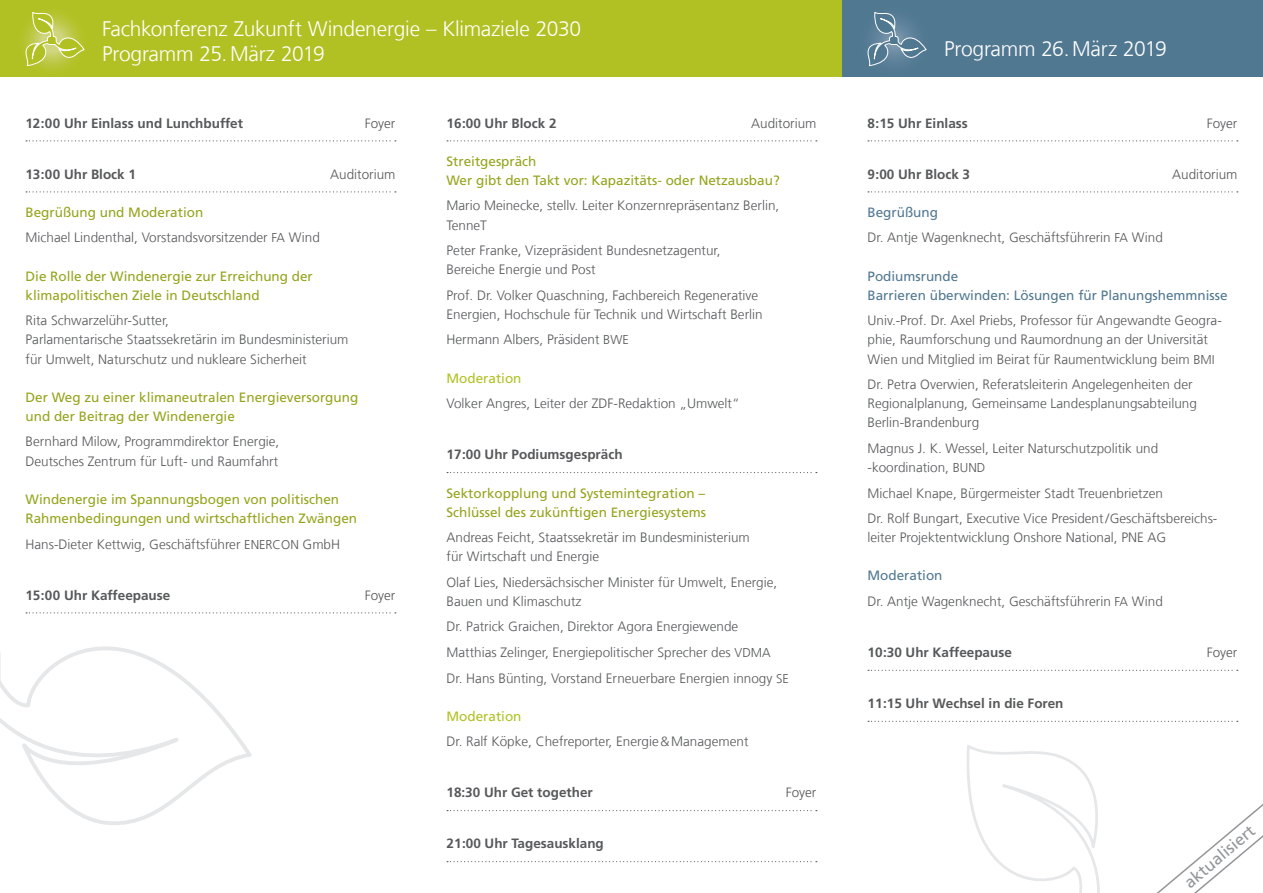
<style>
.page{position:relative;width:1263px;height:893px;background:#fff}
.page>*{position:absolute;margin:0;border:0;box-sizing:border-box;transform-origin:0 0}
.t1{font:300 21px/25.2px "Frutiger LT Com";letter-spacing:-.015em;color:#fff}
.t2{font:16.5px "Frutiger LT Com";color:#939598}
.t3{font:300 13.5px/19.2px "Frutiger LT Com";color:#57585a}
.t4{font:13.5px/19.2px "Frutiger LT Com";color:#96a41c}
.t5{font:700 13.5px "Frutiger LT";color:#57585a}
.t6{font:13.5px/19.2px "Frutiger LT Com";color:#517891}
.t7{font:300 13.5px "Frutiger LT";color:#57585a}
.t8{font:13.5px "Frutiger LT Com";color:#b1c123}
.s1{font-weight:400;color:#96a41c}
.s2{font-size:12.75px}
.s3{font-weight:400;color:#517891}
</style>
<div class="page">
<svg style="left:0;top:612px;width:252px;height:213px"></svg>
<div style="left:0;top:0;width:842px;height:77px;background:#b1c123"></div>
<div style="left:842px;top:0;width:421px;height:77px;background:#517891"></div>
<svg style="left:26px;top:140px;width:370px;height:1px"></svg>
<svg style="left:26px;top:191px;width:370px;height:1px"></svg>
<svg style="left:26px;top:612px;width:370px;height:1px"></svg>
<svg style="left:447px;top:140px;width:370px;height:1px"></svg>
<svg style="left:447px;top:472px;width:370px;height:1px"></svg>
<svg style="left:447px;top:810px;width:370px;height:1px"></svg>
<svg style="left:447px;top:861px;width:370px;height:1px"></svg>
<svg style="left:868px;top:140px;width:370px;height:1px"></svg>
<svg style="left:868px;top:191px;width:370px;height:1px"></svg>
<svg style="left:868px;top:670px;width:370px;height:1px"></svg>
<svg style="left:868px;top:721px;width:370px;height:1px"></svg>
<svg style="left:24px;top:12px;width:61px;height:57px"></svg>
<svg style="left:867px;top:12px;width:60px;height:55px"></svg>
<svg style="left:967px;top:745px;width:296px;height:148px"></svg>
<h1 class="t1" style="left:102px;top:16px;width:481px">Fachkonferenz Zukunft Windenergie – Klimaziele 2030<br>Programm 25.März 2019</h1>
<p class="t5" style="left:26px;top:115px;width:219px">12:00 Uhr Einlass und Lunchbuffet</p>
<p class="t7" style="left:365px;top:115px;width:32px">Foyer</p>
<p class="t5" style="left:26px;top:166px;width:112px">13:00 Uhr Block 1</p>
<p class="t7" style="left:330px;top:166px;width:67px">Auditorium</p>
<p class="t3" style="left:26px;top:200px;width:296px;line-height:25.5px"><span class="s1">Begrüßung und Moderation<br></span>Michael Lindenthal, Vorstandsvorsitzender <span class="s2">FA</span> Wind</p>
<p class="t4" style="left:26px;top:266px;width:289px">Die Rolle der Windenergie zur Erreichung der klimapolitischen Ziele in Deutschland</p>
<p class="t3" style="left:26px;top:311px;width:324px">Rita Schwarzelühr-Sutter,<br>Parlamentarische Staatssekretärin im Bundesministerium für Umwelt, Naturschutz und nukleare Sicherheit</p>
<p class="t4" style="left:26px;top:388px;width:334px">Der Weg zu einer klimaneutralen Energieversorgung und der Beitrag der Windenergie</p>
<p class="t3" style="left:26px;top:432px;width:255px">Bernhard Milow, Programmdirektor Energie,<br>Deutsches Zentrum für Luft- und Raumfahrt</p>
<p class="t4" style="left:26px;top:490px;width:333px">Windenergie im Spannungsbogen von politischen<br>Rahmenbedingungen und wirtschaftlichen Zwängen</p>
<p class="t3" style="left:26px;top:534px;width:316px">Hans-Dieter Kettwig, Geschäftsführer <span class="s2">ENERCON</span> GmbH</p>
<p class="t5" style="left:26px;top:587px;width:146px">15:00 Uhr Kaffeepause</p>
<p class="t7" style="left:365px;top:587px;width:32px">Foyer</p>
<p class="t5" style="left:446px;top:115px;width:112px">16:00 Uhr Block 2</p>
<p class="t7" style="left:751px;top:115px;width:67px">Auditorium</p>
<p class="t4" style="left:446px;top:152px;width:335px">Streitgespräch<br>Wer gibt den Takt vor: Kapazitäts- oder Netzausbau?</p>
<p class="t3" style="left:446px;top:196px;width:334px">Mario Meinecke, stellv. Leiter Konzernrepräsentanz Berlin,<br>TenneT</p>
<p class="t3" style="left:446px;top:241px;width:276px">Peter Franke, Vizepräsident Bundesnetzagentur,<br>Bereiche Energie und Post</p>
<p class="t3" style="left:446px;top:286px;width:318px">Prof. Dr. Volker Quaschning, Fachbereich Regenerative<br>Energien, Hochschule für Technik und Wirtschaft Berlin</p>
<p class="t3" style="left:446px;top:330px;width:184px">Hermann Albers, Präsident <span class="s2">BWE</span></p>
<p class="t8" style="left:446px;top:370px;width:77px">Moderation</p>
<p class="t3" style="left:446px;top:394px;width:295px">Volker Angres, Leiter der ZDF-Redaktion „Umwelt“</p>
<p class="t5" style="left:446px;top:447px;width:178px">17:00 Uhr Podiumsgespräch</p>
<p class="t4" style="left:446px;top:483px;width:261px">Sektorkopplung und Systemintegration –<br>Schlüssel des zukünftigen Energiesystems</p>
<p class="t3" style="left:446px;top:528px;width:305px">Andreas Feicht, Staatssekretär im Bundesministerium für Wirtschaft und Energie</p>
<p class="t3" style="left:446px;top:573px;width:332px">Olaf Lies, Niedersächsischer Minister für Umwelt, Energie,<br>Bauen und Klimaschutz</p>
<p class="t3" style="left:446px;top:614px;width:344px;line-height:25.5px">Dr. Patrick Graichen, Direktor Agora Energiewende<br>Matthias Zelinger, Energiepolitischer Sprecher des <span class="s2">VDMA<br></span>Dr. Hans Bünting, Vorstand Erneuerbare Energien innogy <span class="s2">SE</span></p>
<p class="t8" style="left:446px;top:708px;width:77px">Moderation</p>
<p class="t3" style="left:446px;top:732px;width:303px">Dr. Ralf Köpke, Chefreporter, Energie&amp;Management</p>
<p class="t5" style="left:446px;top:785px;width:148px">18:30 Uhr Get together</p>
<p class="t7" style="left:786px;top:785px;width:32px">Foyer</p>
<p class="t5" style="left:446px;top:836px;width:159px">21:00 Uhr Tagesausklang</p>
<h1 class="t1" style="left:944px;top:37px;width:224px">Programm 26.März 2019</h1>
<p class="t5" style="left:867px;top:115px;width:102px">8:15 Uhr Einlass</p>
<p class="t7" style="left:1207px;top:115px;width:32px">Foyer</p>
<p class="t5" style="left:867px;top:166px;width:104px">9:00 Uhr Block 3</p>
<p class="t7" style="left:1172px;top:166px;width:67px">Auditorium</p>
<p class="t3" style="left:867px;top:200px;width:297px;line-height:25.5px"><span class="s3">Begrüßung<br></span>Dr. Antje Wagenknecht, Geschäftsführerin <span class="s2">FA</span> Wind</p>
<p class="t6" style="left:867px;top:266px;width:362px">Podiumsrunde<br>Barrieren überwinden: Lösungen für Planungshemmnisse</p>
<p class="t3" style="left:867px;top:311px;width:356px">Univ.-Prof. Dr. Axel Priebs, Professor für Angewandte Geogra&shy;phie, Raumforschung und Raumordnung an der Universität<br>Wien und Mitglied im Beirat für Raumentwicklung beim <span class="s2">BMI</span></p>
<p class="t3" style="left:867px;top:375px;width:331px">Dr. Petra Overwien, Referatsleiterin Angelegenheiten der<br>Regionalplanung, Gemeinsame Landesplanungsabteilung<br>Berlin-Brandenburg</p>
<p class="t3" style="left:867px;top:439px;width:292px">Magnus J. K. Wessel, Leiter Naturschutzpolitik und -koordination, <span class="s2">BUND</span></p>
<p class="t3" style="left:867px;top:480px;width:350px;line-height:25.5px">Michael Knape, Bürgermeister Stadt Treuenbrietzen<br>Dr. Rolf Bungart, Executive Vice President/Geschäftsbereichs-</p>
<p class="t3" style="left:867px;top:528px;width:300px">leiter Projektentwicklung Onshore National, PNE AG</p>
<p class="t3" style="left:867px;top:563px;width:297px;line-height:25.5px"><span class="s3">Moderation<br></span>Dr. Antje Wagenknecht, Geschäftsführerin <span class="s2">FA</span> Wind</p>
<p class="t5" style="left:867px;top:644px;width:146px">10:30 Uhr Kaffeepause</p>
<p class="t7" style="left:1207px;top:645px;width:32px">Foyer</p>
<p class="t5" style="left:867px;top:695px;width:197px">11:15 Uhr Wechsel in die Foren</p>
<p class="t2" style="left:1180px;top:877px;width:88px;rotate:-40deg">aktualisiert</p>
</div>
